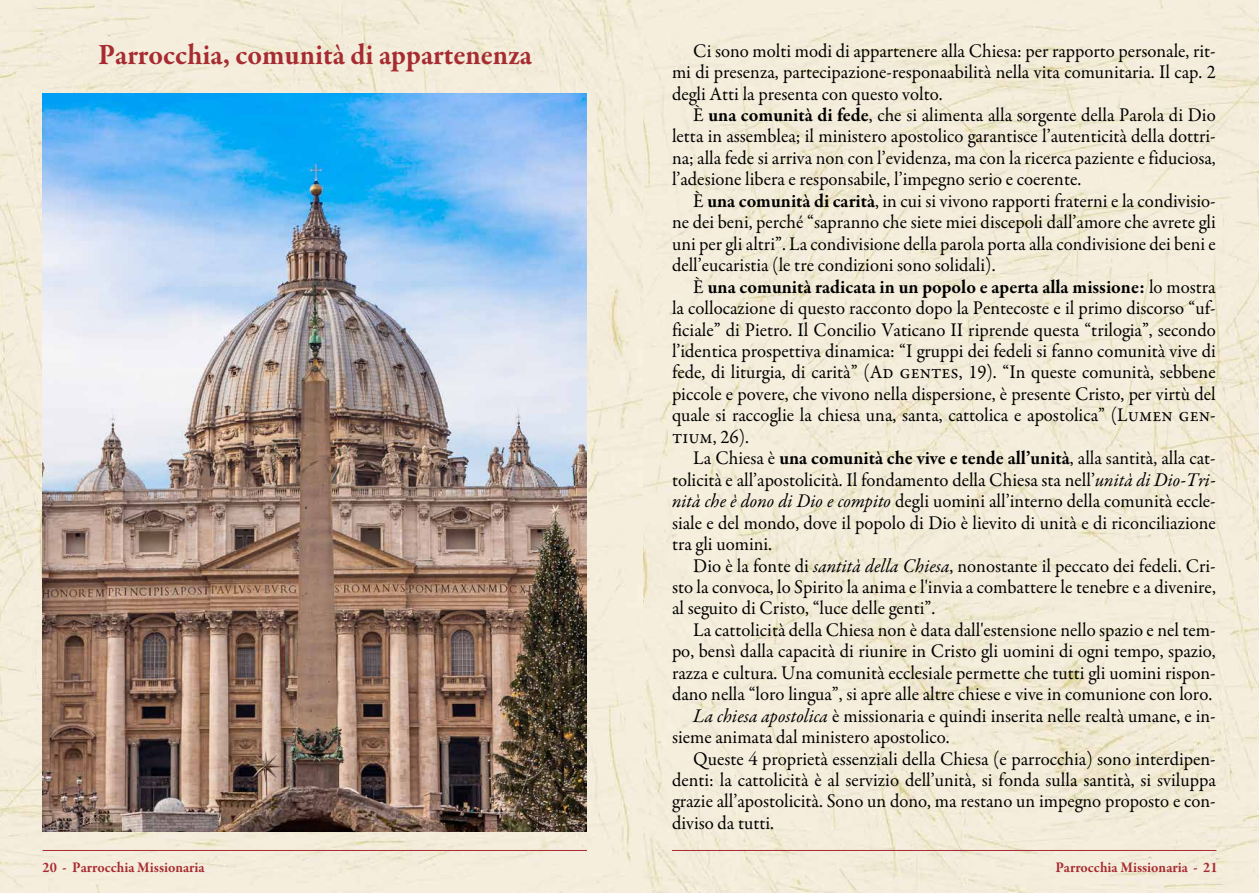
<style>
.page{position:relative;width:1259px;height:893px;background:#fff}
.page>*{position:absolute;margin:0;border:0;box-sizing:border-box;transform-origin:0 0}
.t1{font:700 30px "Garamond Premr Pro";color:#a72c31;scale:.95 1}
.t2{font:19.5px/21.5px "Garamond Premr Pro";color:#000;text-align:justify;scale:.96 1}
.t3{font:700 15px "Garamond Premr Pro";color:#a72c31;scale:.95 1}
.s1{font-weight:700}
.s2{font-style:italic}
</style>
<div class="page">
<img style="left:642px;top:0;width:617px;height:893px">
<img style="left:0;top:0;width:642px;height:893px">
<hr style="left:43px;top:850px;width:544px;height:1px;background:#a72c31">
<hr style="left:672px;top:850px;width:544px;height:1px;background:#a72c31">
<img style="left:43px;top:94px;width:544px;height:737px">
<h1 class="t1" style="left:98px;top:37px;width:458px">Parrocchia, comunità di appartenenza</h1>
<p class="t2" style="left:672px;top:40px;width:568px;text-indent:21px">Ci sono molti modi di appartenere alla Chiesa: per rapporto personale, rit&shy;mi di presenza, partecipazione-responaabilità nella vita comunitaria. Il cap. 2 degli Atti la presenta con questo volto.</p>
<p class="t2" style="left:672px;top:105px;width:568px;text-indent:21px">È <span class="s1">una comunità di fede</span>, che si alimenta alla sorgente della Parola di Dio letta in assemblea; il ministero apostolico garantisce l’autenticità della dottri&shy;na; alla fede si arriva non con l’evidenza, ma con la ricerca paziente e fiduciosa, l’adesione libera e responsabile, l’impegno serio e coerente.</p>
<p class="t2" style="left:672px;top:190px;width:568px;text-indent:21px">È <span class="s1">una comunità di carità</span>, in cui si vivono rapporti fraterni e la condivisio&shy;ne dei beni, perché “sapranno che siete miei discepoli dall’amore che avrete gli uni per gli altri”. La condivisione della parola porta alla condivisione dei beni e dell’eucaristia (le tre condizioni sono solidali).</p>
<p class="t2" style="left:672px;top:276px;width:568px;text-indent:21px">È <span class="s1">una comunità radicata in un popolo e aperta alla missione:</span> lo mostra la collocazione di questo racconto dopo la Pentecoste e il primo discorso “uf&shy;ficiale” di Pietro. Il Concilio Vaticano II riprende questa “trilogia”, secondo l’identica prospettiva dinamica: “I gruppi dei fedeli si fanno comunità vive di fede, di liturgia, di carità” (Ad gentes, 19). “In queste comunità, sebbene piccole e povere, che vivono nella dispersione, è presente Cristo, per virtù del quale si raccoglie la chiesa una, santa, cattolica e apostolica” (Lumen gen&shy;tium, 26).</p>
<p class="t2" style="left:672px;top:448px;width:568px;text-indent:21px">La Chiesa è <span class="s1">una comunità che vive e tende all’unità</span>, alla santità, alla cat&shy;tolicità e all’apostolicità. Il fondamento della Chiesa sta nell’<span class="s2">unità di Dio-Tri&shy;nità che è dono di Dio e compito</span> degli uomini all’interno della comunità eccle&shy;siale e del mondo, dove il popolo di Dio è lievito di unità e di riconciliazione tra gli uomini.</p>
<p class="t2" style="left:672px;top:555px;width:568px;text-indent:21px">Dio è la fonte di <span class="s2">santità della Chiesa</span>, nonostante il peccato dei fedeli. Cri&shy;sto la convoca, lo Spirito la anima e l'invia a combattere le tenebre e a divenire, al seguito di Cristo, “luce delle genti”.</p>
<p class="t2" style="left:693px;top:619px;width:546px">La cattolicità della Chiesa non è data dall'estensione nello spazio e nel tem-</p>
<p class="t2" style="left:672px;top:641px;width:568px">po, bensì dalla capacità di riunire in Cristo gli uomini di ogni tempo, spazio,</p>
<p class="t2" style="left:672px;top:662px;width:568px">razza e cultura. Una comunità ecclesiale permette che tutti gli uomini rispon-</p>
<p class="t2" style="left:672px;top:684px;width:564px">dano nella “loro lingua”, si apre alle altre chiese e vive in comunione con loro.</p>
<p class="t2" style="left:693px;top:705px;width:546px"><span class="s2">La chiesa apostolica</span> è missionaria e quindi inserita nelle realtà umane, e in-</p>
<p class="t2" style="left:672px;top:727px;width:291px">sieme animata dal ministero apostolico.</p>
<p class="t2" style="left:693px;top:748px;width:546px">Queste 4 proprietà essenziali della Chiesa (e parrocchia) sono interdipen-</p>
<p class="t2" style="left:672px;top:770px;width:568px">denti: la cattolicità è al servizio dell’unità, si fonda sulla santità, si sviluppa</p>
<p class="t2" style="left:672px;top:791px;width:568px">grazie all’apostolicità. Sono un dono, ma restano un impegno proposto e con-</p>
<p class="t2" style="left:672px;top:812px;width:108px">diviso da tutti.</p>
<p class="t3" style="left:43px;top:858px;width:172px">20 - Parrocchia Missionaria</p>
<p class="t3" style="left:1055px;top:858px;width:172px">Parrocchia Missionaria - 21</p>
</div>
